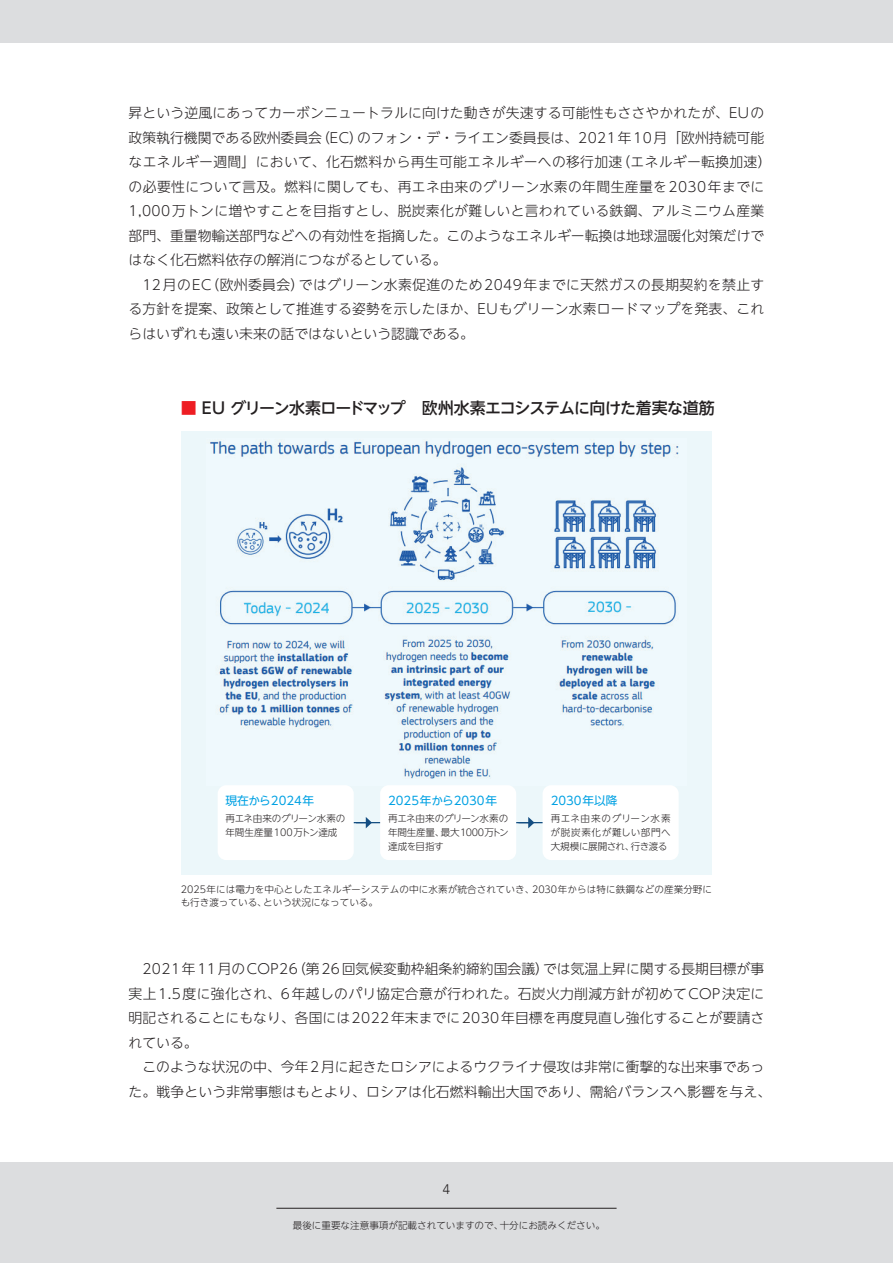
<style>
.page{position:relative;width:893px;height:1263px;background:#fff}
.page>*{position:absolute;margin:0;border:0;box-sizing:border-box;transform-origin:0 0}
.t1{font:26.25px "MS P Gothic";color:#231f20}
.t2{font:500 15.9px "UD Shin Go NT Pro";letter-spacing:-.04em;color:#231f20}
.t3{font:300 13.8px/24.5px "UD Shin Go NT Pro";letter-spacing:.01em;color:#231f20;text-align:justify}
.t4{font:300 13.8px "Avenir";color:#231f20}
.t5{font:11.7px "UD Shin Go NT Pro";color:#00a1e3}
.t6{font:300 9.6px/13.8px "UD Shin Go NT Pro";color:#231f20}
.s1{font-family:"Calibri"}
.s2{color:#ee1d23}
</style>
<div class="page">
<div style="left:0;top:0;width:893px;height:43px;background:#dcdddf"></div>
<div style="left:0;top:1162px;width:893px;height:101px;background:#dcdddf"></div>
<hr style="left:276px;top:1208px;width:341px;height:1px;background:#231f20">
<div style="left:182px;top:431px;width:530px;height:443px;background:#ecf7fa"></div>
<img style="left:210px;top:441px;width:469px;height:338px">
<svg style="left:354px;top:817px;width:18px;height:11px"></svg>
<hr style="left:356px;top:822px;width:33px;height:1px;background:#144e82">
<svg style="left:516px;top:817px;width:18px;height:11px"></svg>
<hr style="left:518px;top:822px;width:34px;height:1px;background:#144e82">
<div style="left:218px;top:785px;width:136px;height:75px;background:#fff;border-radius:9px"></div>
<div style="left:380px;top:785px;width:136px;height:75px;background:#fff;border-radius:9px"></div>
<div style="left:543px;top:785px;width:136px;height:75px;background:#fff;border-radius:9px"></div>
<p class="t3" style="left:129px;top:101px;width:644px;text-align:left">昇という逆風にあってカーボンニュートラルに向けた動きが失速する可能性もささやかれたが、EUの政策執行機関である欧州委員会（EC）のフォン・デ・ライエン委員長は、2021年10月「欧州持続可能なエネルギー週間」において、化石燃料から再生可能エネルギーへの移行加速（エネルギー転換加速）の必要性について言及。燃料に関しても、再エネ由来のグリーン水素の年間生産量を2030年までに1,000万トンに増やすことを目指すとし、脱炭素化が難しいと言われている鉄鋼、アルミニウム産業部門、重量物輸送部門などへの有効性を指摘した。このようなエネルギー転換は地球温暖化対策だけではなく化石燃料依存の解消につながるとしている。</p>
<p class="t3" style="left:129px;top:272px;width:637px;text-indent:14px">12月のEC（欧州委員会）ではグリーン水素促進のため2049年までに天然ガスの長期契約を禁止する方針を提案、政策として推進する姿勢を示したほか、EUもグリーン水素ロードマップを発表、これらはいずれも遠い未来の話ではないという認識である。</p>
<h1 class="t1" style="left:321px;top:384px;width:334px"><span class="s1">EU</span>のグリーン水素ロードマップ</h1>
<p class="t2" style="left:181px;top:395px;width:535px"><span class="s2">■</span> EU グリーン水素ロードマップ　欧州水素エコシステムに向けた着実な道筋</p>
<p class="t5" style="left:225px;top:791px;width:90px">現在から2024年</p>
<p class="t6" style="left:225px;top:811px;width:122px">再エネ由来のグリーン水素の年間生産量100万トン達成</p>
<p class="t5" style="left:388px;top:791px;width:110px">2025年から2030年</p>
<p class="t6" style="left:388px;top:811px;width:122px;text-align:justify">再エネ由来のグリーン水素の年間生産量、最大1000万トン達成を目指す</p>
<p class="t5" style="left:551px;top:791px;width:68px">2030年以降</p>
<p class="t6" style="left:550px;top:811px;width:122px;text-align:justify">再エネ由来のグリーン水素が脱炭素化が難しい部門へ大規模に展開され、行き渡る</p>
<p class="t6" style="left:181px;top:882px;width:533px">2025年には電力を中心としたエネルギーシステムの中に水素が統合されていき、2030年からは特に鉄鋼などの産業分野にも行き渡っている、という状況になっている。</p>
<p class="t3" style="left:129px;top:956px;width:637px;text-indent:14px">2021年11月のCOP26（第26回気候変動枠組条約締約国会議）では気温上昇に関する長期目標が事実上1.5度に強化され、6年越しのパリ協定合意が行われた。石炭火力削減方針が初めてCOP決定に明記されることにもなり、各国には2022年末までに2030年目標を再度見直し強化することが要請されている。</p>
<p class="t3" style="left:129px;top:1054px;width:644px;text-align:center">このような状況の中、今年2月に起きたロシアによるウクライナ侵攻は非常に衝撃的な出来事であっ<br>た。戦争という非常事態はもとより、ロシアは化石燃料輸出大国であり、需給バランスへ影響を与え、</p>
<p class="t4" style="left:443px;top:1181px;width:9px">4</p>
<p class="t6" style="left:293px;top:1218px;width:314px">最後に重要な注意事項が記載されていますので、十分にお読みください。</p>
</div>
